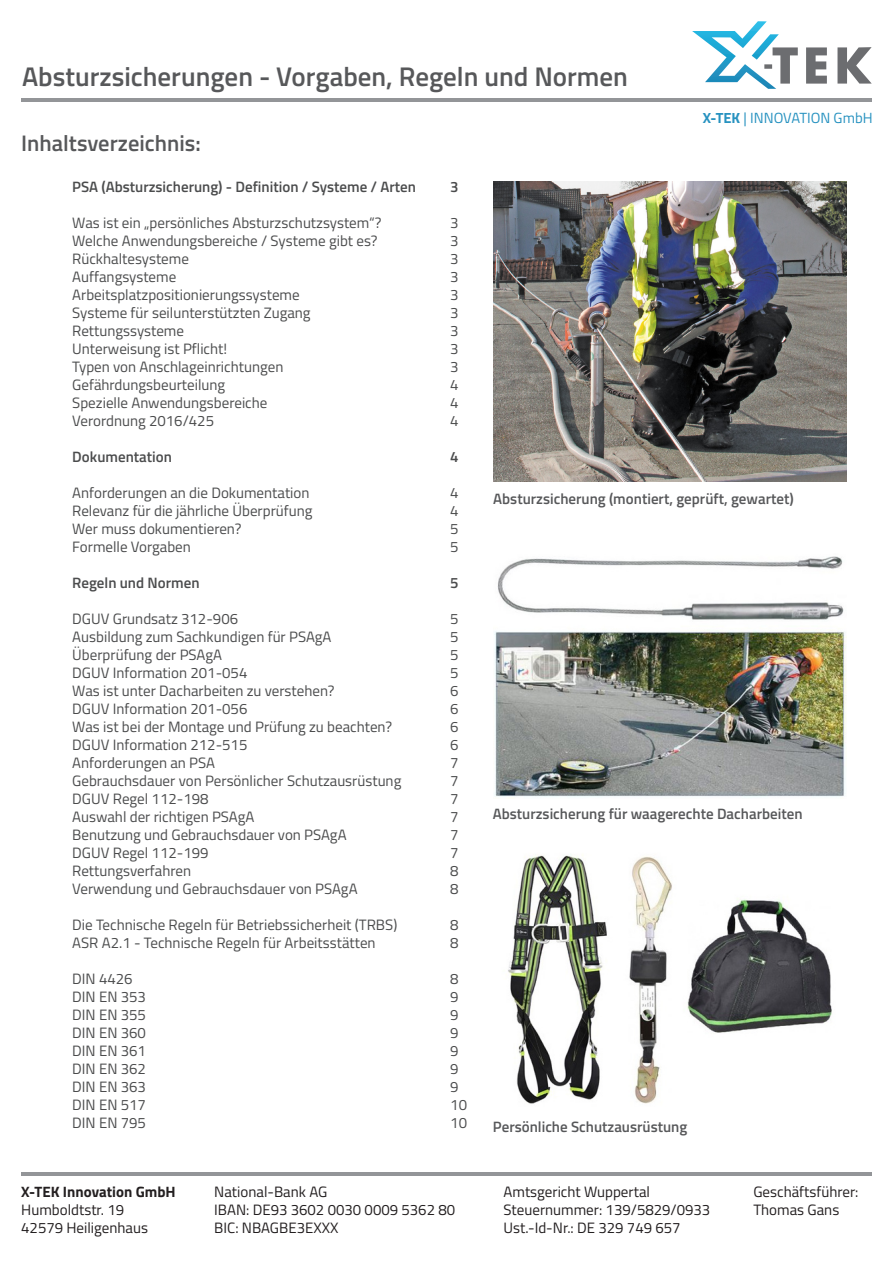
<style>
.page{position:relative;width:893px;height:1263px;background:#fff}
.page>*{position:absolute;margin:0;border:0;box-sizing:border-box;transform-origin:0 0}
.Überschrift_Kopfzeil{font:600 27px "Titillium Web";color:#57585a}
.Überschrift{font:600 22.5px "Titillium Web";color:#57585a}
.t1{font:15px "Titillium Web";color:#4b4c4d}
.t2{font:15px/18px "Titillium Web";color:#231f20}
.Text_IHVZ_Überschrif{font:600 15px "Titillium Web";color:#57585a}
.Text_IHVZ_Überschrif-2{font:600 15px "Titillium Web";color:#4b4c4d}
.t3{font:700 15px "Titillium Web";color:#231f20}
.t4{font:14.7px "Titillium Web";color:#2792c0}
.s1{font-weight:700}
</style>
<div class="page">
<hr style="left:21px;top:1172px;width:851px;height:4px;background:#939598">
<svg style="left:692px;top:21px;width:180px;height:68px"></svg>
<hr style="left:21px;top:98px;width:851px;height:3px;background:#939598">
<img style="left:494px;top:182px;width:353px;height:300px">
<img style="left:494px;top:556px;width:352px;height:241px">
<img style="left:508px;top:855px;width:324px;height:249px">
<p class="Überschrift_Kopfzeil" style="left:22px;top:56px;width:607px">Absturzsicherungen - Vorgaben, Regeln und Normen</p>
<p class="t4" style="left:703px;top:107px;width:171px"><span class="s1">X-TEK</span> | INNOVATION GmbH</p>
<p class="Überschrift" style="left:21px;top:126px;width:181px">Inhaltsverzeichnis:</p>
<p class="Text_IHVZ_Überschrif-2" style="left:72px;top:175px;width:345px">PSA (Absturzsicherung) - Definition / Systeme / Arten</p>
<p class="Text_IHVZ_Überschrif-2" style="left:450px;top:175px;width:10px">3</p>
<p class="t1" style="left:72px;top:211px;width:311px">Was ist ein „persönliches Absturzschutzsystem“?</p>
<p class="t1" style="left:450px;top:211px;width:10px">3</p>
<p class="t1" style="left:72px;top:229px;width:307px">Welche Anwendungsbereiche / Systeme gibt es?</p>
<p class="t1" style="left:450px;top:229px;width:10px">3</p>
<p class="t1" style="left:72px;top:247px;width:118px">Rückhaltesysteme</p>
<p class="t1" style="left:450px;top:247px;width:10px">3</p>
<p class="t1" style="left:72px;top:265px;width:106px">Auffangsysteme</p>
<p class="t1" style="left:450px;top:265px;width:10px">3</p>
<p class="t1" style="left:72px;top:283px;width:229px">Arbeitsplatzpositionierungssysteme</p>
<p class="t1" style="left:450px;top:283px;width:10px">3</p>
<p class="t1" style="left:72px;top:301px;width:240px">Systeme für seilunterstützten Zugang</p>
<p class="t1" style="left:450px;top:301px;width:10px">3</p>
<p class="t1" style="left:72px;top:319px;width:113px">Rettungssysteme</p>
<p class="t1" style="left:450px;top:319px;width:10px">3</p>
<p class="t1" style="left:72px;top:337px;width:156px">Unterweisung ist Pflicht!</p>
<p class="t1" style="left:450px;top:337px;width:10px">3</p>
<p class="t1" style="left:72px;top:355px;width:213px">Typen von Anschlageinrichtungen</p>
<p class="t1" style="left:450px;top:355px;width:10px">3</p>
<p class="t1" style="left:72px;top:373px;width:154px">Gefährdungsbeurteilung</p>
<p class="t1" style="left:450px;top:373px;width:10px">4</p>
<p class="t1" style="left:72px;top:391px;width:197px">Spezielle Anwendungsbereiche</p>
<p class="t1" style="left:450px;top:391px;width:10px">4</p>
<p class="t1" style="left:72px;top:409px;width:143px">Verordnung 2016/425</p>
<p class="t1" style="left:450px;top:409px;width:10px">4</p>
<p class="Text_IHVZ_Überschrif-2" style="left:72px;top:445px;width:101px">Dokumentation</p>
<p class="Text_IHVZ_Überschrif-2" style="left:450px;top:445px;width:10px">4</p>
<p class="t1" style="left:72px;top:481px;width:239px">Anforderungen an die Dokumentation</p>
<p class="t1" style="left:450px;top:481px;width:10px">4</p>
<p class="t1" style="left:72px;top:499px;width:242px">Relevanz für die jährliche Überprüfung</p>
<p class="t1" style="left:450px;top:499px;width:10px">4</p>
<p class="t1" style="left:72px;top:517px;width:171px">Wer muss dokumentieren?</p>
<p class="t1" style="left:450px;top:517px;width:10px">5</p>
<p class="t1" style="left:72px;top:535px;width:120px">Formelle Vorgaben</p>
<p class="t1" style="left:450px;top:535px;width:10px">5</p>
<p class="Text_IHVZ_Überschrif-2" style="left:72px;top:571px;width:129px">Regeln und Normen</p>
<p class="Text_IHVZ_Überschrif-2" style="left:450px;top:571px;width:10px">5</p>
<p class="t1" style="left:72px;top:607px;width:167px">DGUV Grundsatz 312-906</p>
<p class="t1" style="left:450px;top:607px;width:10px">5</p>
<p class="t1" style="left:72px;top:625px;width:261px">Ausbildung zum Sachkundigen für PSAgA</p>
<p class="t1" style="left:450px;top:625px;width:10px">5</p>
<p class="t1" style="left:72px;top:643px;width:151px">Überprüfung der PSAgA</p>
<p class="t1" style="left:450px;top:643px;width:10px">5</p>
<p class="t1" style="left:72px;top:661px;width:177px">DGUV Information 201-054</p>
<p class="t1" style="left:450px;top:661px;width:10px">5</p>
<p class="t1" style="left:72px;top:679px;width:264px">Was ist unter Dacharbeiten zu verstehen?</p>
<p class="t1" style="left:450px;top:679px;width:10px">6</p>
<p class="t1" style="left:72px;top:697px;width:177px">DGUV Information 201-056</p>
<p class="t1" style="left:450px;top:697px;width:10px">6</p>
<p class="t1" style="left:72px;top:715px;width:321px">Was ist bei der Montage und Prüfung zu beachten?</p>
<p class="t1" style="left:450px;top:715px;width:10px">6</p>
<p class="t1" style="left:72px;top:733px;width:177px">DGUV Information 212-515</p>
<p class="t1" style="left:450px;top:733px;width:10px">6</p>
<p class="t1" style="left:72px;top:751px;width:144px">Anforderungen an PSA</p>
<p class="t1" style="left:450px;top:751px;width:10px">7</p>
<p class="t1" style="left:72px;top:769px;width:331px">Gebrauchsdauer von Persönlicher Schutzausrüstung</p>
<p class="t1" style="left:450px;top:769px;width:10px">7</p>
<p class="t1" style="left:72px;top:787px;width:138px">DGUV Regel 112-198</p>
<p class="t1" style="left:450px;top:787px;width:10px">7</p>
<p class="t1" style="left:72px;top:805px;width:184px">Auswahl der richtigen PSAgA</p>
<p class="t1" style="left:450px;top:805px;width:10px">7</p>
<p class="t1" style="left:72px;top:823px;width:276px">Benutzung und Gebrauchsdauer von PSAgA</p>
<p class="t1" style="left:450px;top:823px;width:10px">7</p>
<p class="t1" style="left:72px;top:841px;width:138px">DGUV Regel 112-199</p>
<p class="t1" style="left:450px;top:841px;width:10px">7</p>
<p class="t1" style="left:72px;top:859px;width:120px">Rettungsverfahren</p>
<p class="t1" style="left:450px;top:859px;width:10px">8</p>
<p class="t1" style="left:72px;top:877px;width:287px">Verwendung und Gebrauchsdauer von PSAgA</p>
<p class="t1" style="left:450px;top:877px;width:10px">8</p>
<p class="t1" style="left:72px;top:913px;width:326px">Die Technische Regeln für Betriebssicherheit (TRBS)</p>
<p class="t1" style="left:450px;top:913px;width:10px">8</p>
<p class="t1" style="left:72px;top:931px;width:305px">ASR A2.1 - Technische Regeln für Arbeitsstätten</p>
<p class="t1" style="left:450px;top:931px;width:10px">8</p>
<p class="t1" style="left:72px;top:967px;width:62px">DIN 4426</p>
<p class="t1" style="left:450px;top:967px;width:10px">8</p>
<p class="t1" style="left:72px;top:985px;width:75px">DIN EN 353</p>
<p class="t1" style="left:450px;top:985px;width:10px">9</p>
<p class="t1" style="left:72px;top:1003px;width:75px">DIN EN 355</p>
<p class="t1" style="left:450px;top:1003px;width:10px">9</p>
<p class="t1" style="left:72px;top:1021px;width:75px">DIN EN 360</p>
<p class="t1" style="left:450px;top:1021px;width:10px">9</p>
<p class="t1" style="left:72px;top:1039px;width:75px">DIN EN 361</p>
<p class="t1" style="left:450px;top:1039px;width:10px">9</p>
<p class="t1" style="left:72px;top:1057px;width:75px">DIN EN 362</p>
<p class="t1" style="left:450px;top:1057px;width:10px">9</p>
<p class="t1" style="left:72px;top:1075px;width:75px">DIN EN 363</p>
<p class="t1" style="left:450px;top:1075px;width:10px">9</p>
<p class="t1" style="left:72px;top:1093px;width:75px">DIN EN 517</p>
<p class="t1" style="left:450px;top:1093px;width:18px">10</p>
<p class="t1" style="left:72px;top:1111px;width:75px">DIN EN 795</p>
<p class="t1" style="left:450px;top:1111px;width:18px">10</p>
<p class="Text_IHVZ_Überschrif" style="left:493px;top:487px;width:302px">Absturzsicherung (montiert, geprüft, gewartet)</p>
<p class="Text_IHVZ_Überschrif" style="left:493px;top:802px;width:311px">Absturzsicherung für waagerechte Dacharbeiten</p>
<p class="Text_IHVZ_Überschrif" style="left:493px;top:1116px;width:196px">Persönliche Schutzausrüstung</p>
<p class="t3" style="left:21px;top:1180px;width:156px">X-TEK Innovation GmbH</p>
<p class="t2" style="left:21px;top:1200px;width:128px">Humboldtstr. 19<br>42579 Heiligenhaus</p>
<p class="t2" style="left:214px;top:1182px;width:242px">National-Bank AG<br>IBAN: DE93 3602 0030 0009 5362 80<br>BIC: NBAGBE3EXXX</p>
<p class="t2" style="left:504px;top:1182px;width:208px">Amtsgericht Wuppertal<br>Steuernummer: 139/5829/0933<br>Ust.-Id-Nr.: DE 329 749 657</p>
<p class="t2" style="left:753px;top:1182px;width:107px">Geschäftsführer:<br>Thomas Gans</p>
</div>
